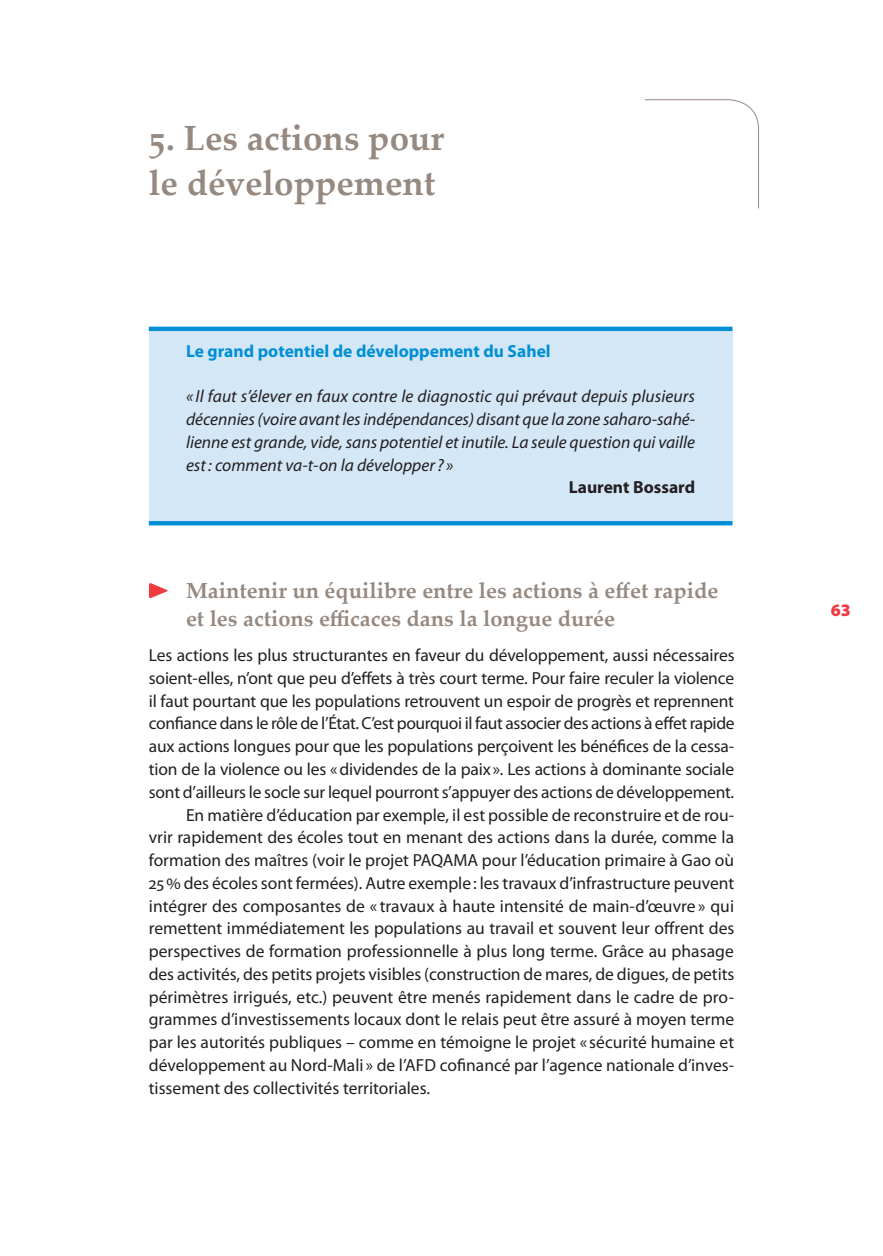
<style>
.page{position:relative;width:883px;height:1256px;background:#fff}
.page>*{position:absolute;margin:0;border:0;box-sizing:border-box;transform-origin:0 0}
.t1{font:700 35px/45.5px "Palatino Linotype";color:#968980}
.t2{font:700 21.88px/28px "Palatino Linotype";color:#968980}
.t3{font:17.5px "Myriad Pro";letter-spacing:-.005em;color:#231f20}
.t4{font:italic 17.5px/22.8px "Myriad Pro";color:#231f20;text-align:justify}
.t5{font:700 17.5px "Myriad Pro";color:#008fd5}
.t6{font:700 17.5px "Myriad Pro";color:#231f20}
.t7{font:900 17.5px "Myriad Pro";color:#ee3a41}
</style>
<div class="page">
<div style="left:149px;top:329px;width:583px;height:194px;background:#d4e7f6"></div>
<div style="left:149px;top:326px;width:583px;height:5px;background:#008fd5"></div>
<svg style="left:149px;top:521px;width:583px;height:4px;background:#0390d5"></svg>
<svg style="left:149px;top:583px;width:19px;height:15px"></svg>
<svg style="left:644px;top:99px;width:115px;height:110px"></svg>
<h1 class="t1" style="left:149px;top:114px;width:297px">5. Les actions pour le développement</h1>
<p class="t5" style="left:186px;top:339px;width:366px">Le grand potentiel de développement du Sahel</p>
<p class="t4" style="left:186px;top:385px;width:511px">« Il faut s’élever en faux contre le diagnostic qui prévaut depuis plusieurs décennies (voire avant les indépendances) disant que la zone saharo-sahé&shy;lienne est grande, vide, sans potentiel et inutile. La seule question qui vaille est: comment va-t-on la développer? »</p>
<p class="t6" style="left:569px;top:476px;width:128px">Laurent Bossard</p>
<p class="t2" style="left:186px;top:575px;width:534px">Maintenir un équilibre entre les actions à effet rapide et les actions efficaces dans la longue durée</p>
<p class="t3" style="left:149px;top:644px;width:587px">Les actions les plus structurantes en faveur du développement, aussi nécessaires</p>
<p class="t3" style="left:149px;top:667px;width:587px">soient-elles, n’ont que peu d’effets à très court terme. Pour faire reculer la violence</p>
<p class="t3" style="left:149px;top:689px;width:587px">il faut pourtant que les populations retrouvent un espoir de progrès et reprennent</p>
<p class="t3" style="left:149px;top:712px;width:587px">confiance dans le rôle de l’État. C’est pourquoi il faut associer des actions à effet rapide</p>
<p class="t3" style="left:149px;top:735px;width:587px">aux actions longues pour que les populations perçoivent les bénéfices de la cessa-</p>
<p class="t3" style="left:149px;top:758px;width:587px">tion de la violence ou les «dividendes de la paix». Les actions à dominante sociale</p>
<p class="t3" style="left:149px;top:780px;width:587px">sont d’ailleurs le socle sur lequel pourront s’appuyer des actions de développement.</p>
<p class="t3" style="left:186px;top:803px;width:550px">En matière d’éducation par exemple, il est possible de reconstruire et de rou-</p>
<p class="t3" style="left:149px;top:826px;width:587px">vrir rapidement des écoles tout en menant des actions dans la durée, comme la</p>
<p class="t3" style="left:149px;top:849px;width:587px">formation des maîtres (voir le projet PAQAMA pour l’éducation primaire à Gao où</p>
<p class="t3" style="left:149px;top:871px;width:587px">25% des écoles sont fermées). Autre exemple: les travaux d’infrastructure peuvent</p>
<p class="t3" style="left:149px;top:894px;width:587px">intégrer des composantes de « travaux à haute intensité de main-d’œuvre » qui</p>
<p class="t3" style="left:149px;top:917px;width:587px">remettent immédiatement les populations au travail et souvent leur offrent des</p>
<p class="t3" style="left:149px;top:940px;width:586px">perspectives de formation professionnelle à plus long terme. Grâce au phasage</p>
<p class="t3" style="left:149px;top:962px;width:587px">des activités, des petits projets visibles (construction de mares, de digues, de petits</p>
<p class="t3" style="left:149px;top:985px;width:587px">périmètres irrigués, etc.) peuvent être menés rapidement dans le cadre de pro-</p>
<p class="t3" style="left:149px;top:1008px;width:587px">grammes d’investissements locaux dont le relais peut être assuré à moyen terme</p>
<p class="t3" style="left:149px;top:1031px;width:587px">par les autorités publiques – comme en témoigne le projet « sécurité humaine et</p>
<p class="t3" style="left:149px;top:1053px;width:587px">développement au Nord-Mali » de l’AFD cofinancé par l’agence nationale d’inves-</p>
<p class="t3" style="left:149px;top:1076px;width:283px">tissement des collectivités territoriales.</p>
<p class="t7" style="left:831px;top:598px;width:22px">63</p>
</div>
